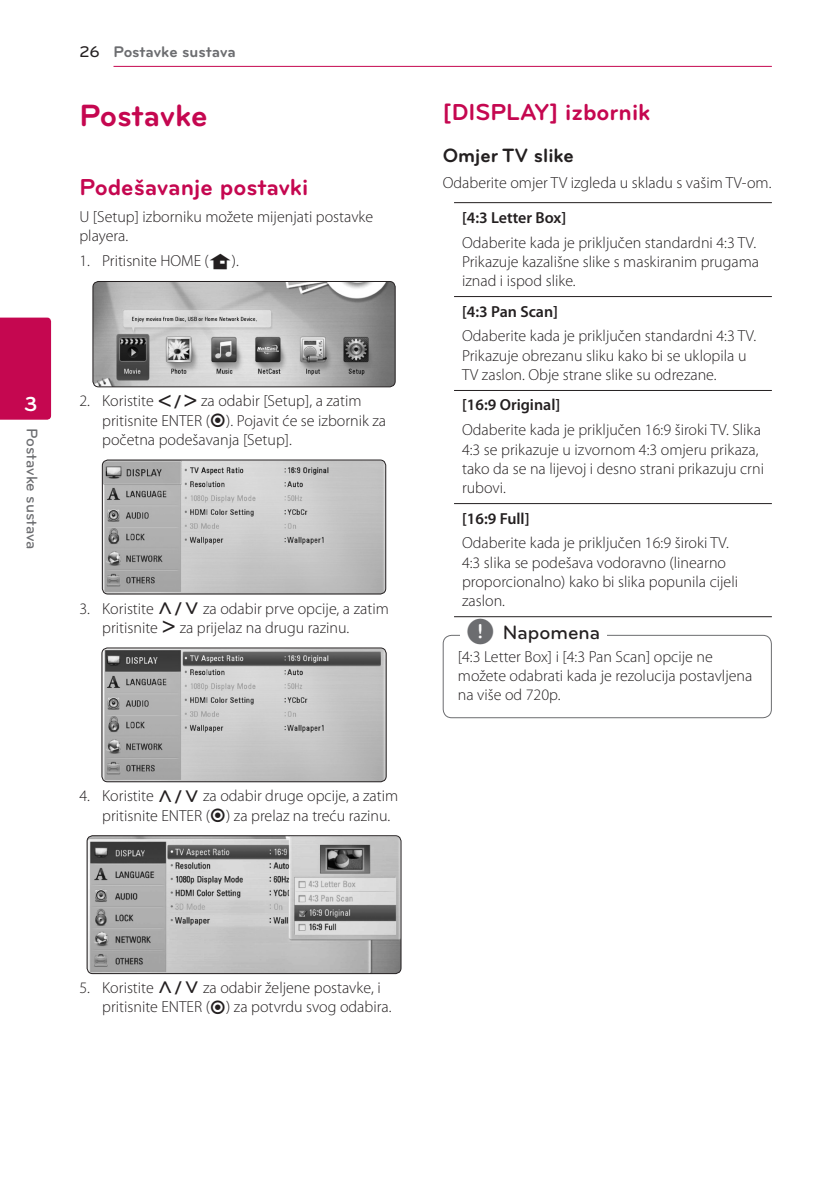
<style>
.page{position:relative;width:840px;height:1191px;background:#fff}
.page>*{position:absolute;margin:0;border:0;box-sizing:border-box;transform-origin:0 0}
.Title_1{font:700 32px "Bryant LG";letter-spacing:-.005em;color:#c50750}
.Title_2{font:700 24px "Bryant LG";color:#c50750}
.t1{font:700 21px "Bryant LG";color:#fff}
.Title_3{font:700 20px "Bryant LG";color:#231f20}
.t2{font:500 20px "Bryant LG";color:#231f20}
.Content_text_Light{font:300 16px/19.2px "Myriad Pro";color:#231f20}
.Content_text_Num{font:300 16px/19.2px "Myriad Pro";color:#231f20}
.Content_text_SemiBol{font:600 16px "Myriad Pro";color:#231f20}
.Chapter_Title_Top_L{font:700 16px "Bryant LG";letter-spacing:-.005em;color:#6c6d70}
.Chapter_Title_Side{font:500 16px "Bryant LG";color:#6c6d70}
.Page_No_left{font:500 16px "Bryant LG";color:#231f20}
.s1{font-family:"UPSYS Common";font-weight:400}
.s2{font-family:"UPSYS Common";font-weight:400;font-size:30px;color:#6c6d70}
</style>
<div class="page">
<hr style="left:113px;top:66px;width:658px;height:1px;background:#c50750">
<div style="left:0;top:317px;width:51px;height:103px;background:#c50750"></div>
<img style="left:93px;top:281px;width:302px;height:106px">
<div style="left:92px;top:281px;width:303px;height:106px;border:1px solid #231f20;border-radius:6px"></div>
<img style="left:102px;top:461px;width:283px;height:133px">
<div style="left:102px;top:459px;width:284px;height:135px;border:1px solid #231f20;border-radius:6px"></div>
<img style="left:102px;top:648px;width:284px;height:133px">
<div style="left:101px;top:647px;width:285px;height:135px;border:1px solid #231f20;border-radius:6px"></div>
<img style="left:88px;top:835px;width:313px;height:138px">
<div style="left:86px;top:835px;width:315px;height:139px;border:1px solid #231f20;border-radius:6px"></div>
<hr style="left:454px;top:202px;width:317px;height:1px;background:#231f20">
<hr style="left:454px;top:296px;width:317px;height:1px;background:#231f20">
<hr style="left:454px;top:390px;width:317px;height:1px;background:#231f20">
<hr style="left:454px;top:503px;width:317px;height:1px;background:#231f20">
<hr style="left:454px;top:616px;width:317px;height:1px;background:#231f20">
<div style="left:442px;top:635px;width:329px;height:83px;border:1px solid #6c6d70;border-radius:9px"></div>
<div style="left:460px;top:628px;width:147px;height:20px;background:#fff"></div>
<p class="Page_No_left" style="left:79px;top:42px;width:22px">26</p>
<p class="Chapter_Title_Top_L" style="left:113px;top:42px;width:124px">Postavke sustava</p>
<p class="Title_1" style="left:79px;top:96px;width:130px">Postavke</p>
<p class="Title_2" style="left:79px;top:172px;width:230px">Podešavanje postavki</p>
<p class="Content_text_Light" style="left:79px;top:207px;width:295px">U [Setup] izborniku možete mijenjati postavke playera.</p>
<p class="Content_text_Num" style="left:79px;top:251px;width:161px">1. Pritisnite HOME (<span class="s1">n</span>).</p>
<p class="t1" style="left:24px;top:391px;width:15px">3</p>
<p class="Chapter_Title_Side" style="left:42px;top:428px;width:123px;rotate:90deg">Postavke sustava</p>
<p class="Content_text_Num" style="left:102px;top:391px;width:285px;text-indent:-23px">2. Koristite <span class="s1">A/D</span> za odabir [Setup], a zatim pritisnite ENTER (<span class="s1">b</span>). Pojavit će se izbornik za početna podešavanja [Setup].</p>
<p class="Content_text_Num" style="left:102px;top:598px;width:288px;text-indent:-23px">3. Koristite <span class="s1">W/S</span> za odabir prve opcije, a zatim pritisnite <span class="s1">D</span> za prijelaz na drugu razinu.</p>
<p class="Content_text_Num" style="left:102px;top:786px;width:297px;text-indent:-23px">4. Koristite <span class="s1">W/S</span> za odabir druge opcije, a zatim pritisnite ENTER (<span class="s1">b</span>) za prelaz na treću razinu.</p>
<p class="Title_2" style="left:442px;top:97px;width:209px">[DISPLAY] izbornik</p>
<p class="Title_3" style="left:442px;top:143px;width:133px">Omjer TV slike</p>
<p class="Content_text_Light" style="left:442px;top:173px;width:330px">Odaberite omjer TV izgleda u skladu s vašim TV-om.</p>
<p class="Content_text_SemiBol" style="left:462px;top:207px;width:106px">[4:3 Letter Box]</p>
<p class="Content_text_Light" style="left:462px;top:232px;width:298px">Odaberite kada je priključen standardni 4:3 TV.<br>Prikazuje kazališne slike s maskiranim prugama iznad i ispod slike.</p>
<p class="Content_text_SemiBol" style="left:462px;top:301px;width:97px">[4:3 Pan Scan]</p>
<p class="Content_text_Light" style="left:462px;top:326px;width:295px">Odaberite kada je priključen standardni 4:3 TV.<br>Prikazuje obrezanu sliku kako bi se uklopila u<br>TV zaslon. Obje strane slike su odrezane.</p>
<p class="Content_text_SemiBol" style="left:462px;top:395px;width:100px">[16:9 Original]</p>
<p class="Content_text_Light" style="left:462px;top:420px;width:303px">Odaberite kada je priključen 16:9 široki TV. Slika 4:3 se prikazuje u izvornom 4:3 omjeru prikaza, tako da se na lijevoj i desno strani prikazuju crni rubovi.</p>
<p class="Content_text_SemiBol" style="left:462px;top:508px;width:69px">[16:9 Full]</p>
<p class="Content_text_Light" style="left:462px;top:533px;width:277px">Odaberite kada je priključen 16:9 široki TV.<br>4:3 slika se podešava vodoravno (linearno proporcionalno) kako bi slika popunila cijeli zaslon.</p>
<p class="t2" style="left:466px;top:619px;width:135px"><span class="s2">,</span> Napomena</p>
<p class="Content_text_Light" style="left:457px;top:647px;width:296px">[4:3 Letter Box] i [4:3 Pan Scan] opcije ne možete odabrati kada je rezolucija postavljena na više od 720p.</p>
<p class="Content_text_Num" style="left:102px;top:978px;width:291px;text-indent:-23px">5. Koristite <span class="s1">W/S</span> za odabir željene postavke, i pritisnite ENTER (<span class="s1">b</span>) za potvrdu svog odabira.</p>
</div>
